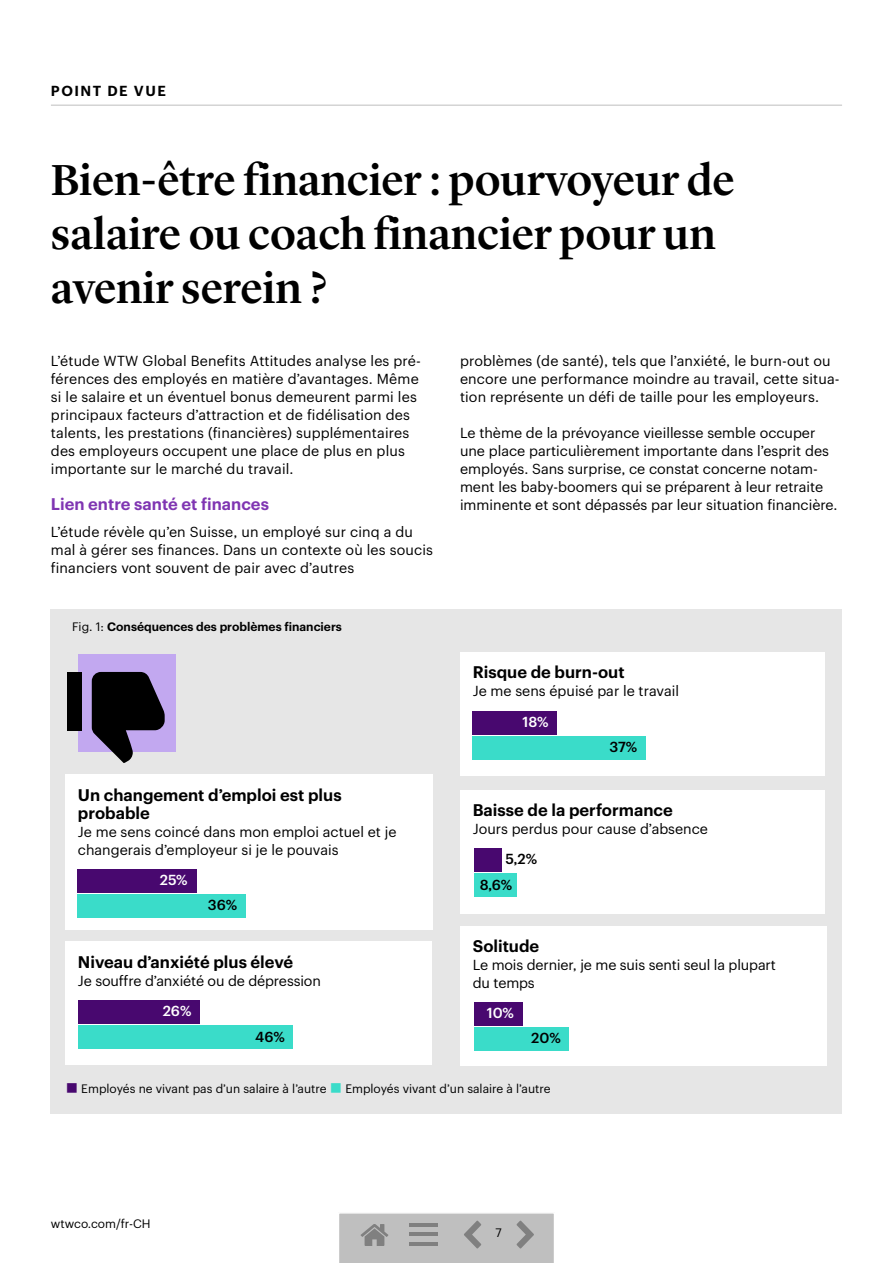
<style>
.page{position:relative;width:893px;height:1263px;background:#fff}
.page>*{position:absolute;margin:0;border:0;box-sizing:border-box;transform-origin:0 0}
.t1{font:500 45px/54px "Lyon Display";color:#000}
.t2{font:600 16.5px/18px "Graphik";color:#000}
.t3{font:600 16.5px "Graphik";color:#7f35b2}
.t4{font:14.25px/18px "Graphik";letter-spacing:.01em;color:#000}
.t5{font:14.25px/18px "Graphik";letter-spacing:-.01em;color:#000}
.t6{font:500 14.25px "Graphik";letter-spacing:-.005em;color:#000}
.t7{font:500 14.25px "Graphik";color:#fff}
.t8{font:600 14.25px "Graphik";letter-spacing:.105em;color:#000}
.t9{font:12px "Graphik";color:#000}
.t10{font:600 12px "Graphik";color:#000}
.s1{font-weight:400}
.s2{color:#48086f}
.s3{color:#3adcc9}
</style>
<div class="page">
<hr style="left:51px;top:105px;width:791px;height:1px;background:#bfbfbf">
<div style="left:51px;top:609px;width:791px;height:504px;background:#e6e6e6"></div>
<div style="left:65px;top:941px;width:367px;height:124px;background:#fff"></div>
<div style="left:79px;top:1025px;width:214px;height:24px;background:#3adcc9"></div>
<div style="left:79px;top:1000px;width:121px;height:24px;background:#48086f"></div>
<div style="left:460px;top:652px;width:364px;height:123px;background:#fff"></div>
<div style="left:472px;top:736px;width:174px;height:24px;background:#3adcc9"></div>
<div style="left:472px;top:711px;width:85px;height:23px;background:#48086f"></div>
<div style="left:460px;top:790px;width:365px;height:123px;background:#fff"></div>
<div style="left:474px;top:873px;width:42px;height:24px;background:#3adcc9"></div>
<div style="left:474px;top:848px;width:28px;height:24px;background:#48086f"></div>
<div style="left:460px;top:926px;width:366px;height:140px;background:#fff"></div>
<div style="left:475px;top:1027px;width:94px;height:24px;background:#3adcc9"></div>
<div style="left:475px;top:1002px;width:48px;height:23px;background:#48086f"></div>
<div style="left:65px;top:774px;width:367px;height:156px;background:#fff"></div>
<div style="left:77px;top:894px;width:169px;height:24px;background:#3adcc9"></div>
<div style="left:77px;top:869px;width:119px;height:23px;background:#48086f"></div>
<div style="left:79px;top:654px;width:97px;height:98px;background:#c2a8f0"></div>
<div style="left:67px;top:672px;width:15px;height:58px;background:#000"></div>
<svg style="left:92px;top:672px;width:73px;height:91px"></svg>
<svg style="left:339px;top:1213px;width:215px;height:50px;background:#b9b9b9"></svg>
<p class="t8" style="left:51px;top:80px;width:116px">POINT DE VUE</p>
<h1 class="t1" style="left:51px;top:149px;width:685px">Bien-être financier : pourvoyeur de salaire ou coach financier pour un avenir serein ?</h1>
<p class="t4" style="left:51px;top:351px;width:371px">L’étude WTW Global Benefits Attitudes analyse les pré&shy;férences des employés en matière d’avantages. Même si le salaire et un éventuel bonus demeurent parmi les principaux facteurs d’attraction et de fidélisation des talents, les prestations (financières) supplémentaires des employeurs occupent une place de plus en plus importante sur le marché du travail.</p>
<p class="t3" style="left:51px;top:491px;width:220px">Lien entre santé et finances</p>
<p class="t4" style="left:51px;top:522px;width:384px">L’étude révèle qu’en Suisse, un employé sur cinq a du mal à gérer ses finances. Dans un contexte où les soucis financiers vont souvent de pair avec d’autres</p>
<p class="t10" style="left:72px;top:617px;width:271px"><span class="s1">Fig. 1:</span> Conséquences des problèmes financiers</p>
<p class="t2" style="left:78px;top:784px;width:265px">Un changement d’emploi est plus probable</p>
<p class="t4" style="left:78px;top:821px;width:320px">Je me sens coincé dans mon emploi actuel et je changerais d’employeur si je le pouvais</p>
<p class="t7" style="left:160px;top:869px;width:29px">25%</p>
<p class="t6" style="left:208px;top:894px;width:31px">36%</p>
<p class="t2" style="left:78px;top:951px;width:217px">Niveau d’anxiété plus élevé</p>
<p class="t5" style="left:78px;top:970px;width:244px">Je souffre d’anxiété ou de dépression</p>
<p class="t7" style="left:163px;top:1000px;width:30px">26%</p>
<p class="t6" style="left:255px;top:1026px;width:31px">46%</p>
<p class="t4" style="left:460px;top:351px;width:381px">problèmes (de santé), tels que l’anxiété, le burn-out ou encore une performance moindre au travail, cette situa&shy;tion représente un défi de taille pour les employeurs.</p>
<p class="t4" style="left:460px;top:423px;width:379px">Le thème de la prévoyance vieillesse semble occuper une place particulièrement importante dans l’esprit des employés. Sans surprise, ce constat concerne notam&shy;ment les baby-boomers qui se préparent à leur retraite imminente et sont dépassés par leur situation financière.</p>
<p class="t2" style="left:473px;top:662px;width:153px">Risque de burn-out</p>
<p class="t4" style="left:473px;top:681px;width:208px">Je me sens épuisé par le travail</p>
<p class="t7" style="left:522px;top:711px;width:28px">18%</p>
<p class="t6" style="left:609px;top:736px;width:29px">37%</p>
<p class="t2" style="left:473px;top:800px;width:201px">Baisse de la performance</p>
<p class="t4" style="left:473px;top:819px;width:237px">Jours perdus pour cause d’absence</p>
<p class="t6" style="left:505px;top:848px;width:33px">5,2%</p>
<p class="t6" style="left:480px;top:873px;width:34px">8,6%</p>
<p class="t2" style="left:473px;top:936px;width:68px">Solitude</p>
<p class="t5" style="left:473px;top:955px;width:305px">Le mois dernier, je me suis senti seul la plupart du temps</p>
<p class="t7" style="left:487px;top:1002px;width:29px">10%</p>
<p class="t6" style="left:531px;top:1027px;width:31px">20%</p>
<p class="t9" style="left:66px;top:1079px;width:486px"><span class="s2">■</span> Employés ne vivant pas d’un salaire à l’autre <span class="s3">■</span> Employés vivant d’un salaire à l’autre</p>
<p class="t9" style="left:51px;top:1215px;width:101px">wtwco.com/fr-CH</p>
<p class="t9" style="left:495px;top:1224px;width:8px">7</p>
</div>
